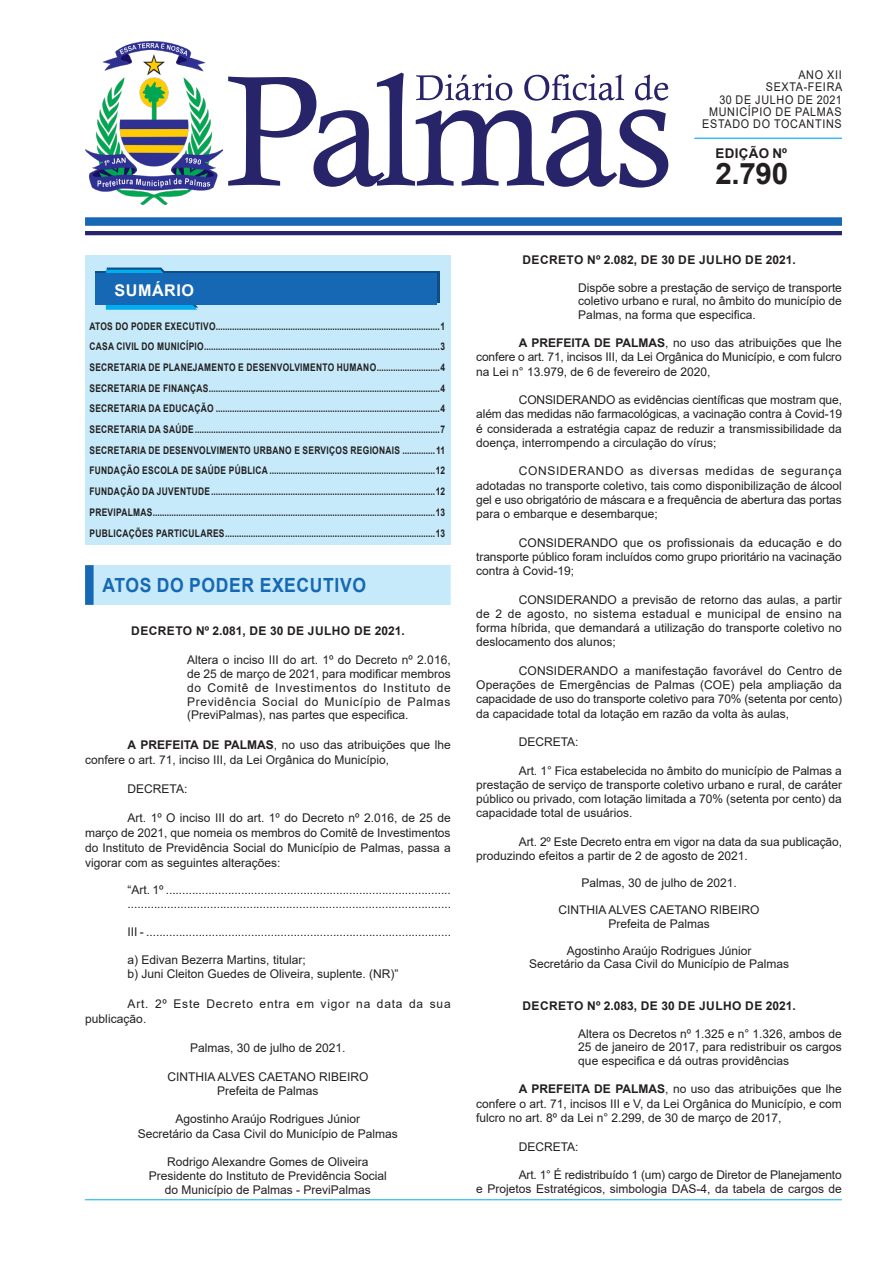
<style>
.page{position:relative;width:893px;height:1263px;background:#fff}
.page>*{position:absolute;margin:0;border:0;box-sizing:border-box;transform-origin:0 0}
.t1{font:700 29.55px "Arial";color:#231f20}
.CHANCELA{font:700 19.5px "Arial";letter-spacing:.035em;color:#1768b4;scale:.9 1}
.t2{font:700 16.2px "Arial";letter-spacing:.035em;color:#fff}
.t3{font:700 13.35px "Arial";letter-spacing:.025em;color:#231f20}
.TEXTO{font:12px/14.2px "Arial";color:#231f20;text-align:justify}
.EMENTA{font:12px/14px "Arial";color:#231f20;text-align:justify}
.ASSINATURA{font:12px "Arial";color:#231f20}
.NUMERAÇÃO{font:12px "Arial";color:#231f20}
.TITULO{font:700 12px "Arial";letter-spacing:.035em;color:#231f20}
.TEXTO-2{font:12px "Arial";letter-spacing:.065em;color:#231f20;scale:.9 1}
.TEXTO-3{font:12px/15px "Arial";letter-spacing:.065em;color:#231f20}
.TEXTO-4{font:12px "Arial";color:#231f20;scale:.9 1}
.t4{font:700 10.5px "Arial";letter-spacing:.035em;color:#231f20;scale:.8 1}
.s1{font-weight:700}
</style>
<div class="page">
<div style="left:85px;top:255px;width:366px;height:289px;background:#c6eafa"></div>
<div style="left:85px;top:217px;width:757px;height:9px;background:#1768b4"></div>
<hr style="left:85px;top:231px;width:757px;height:4px;background:#28246a">
<hr style="left:694px;top:138px;width:148px;height:1px;background:#00aeef">
<svg style="left:228px;top:73px;width:440px;height:115px"></svg>
<svg style="left:96px;top:272px;width:344px;height:31px"></svg>
<svg style="left:106px;top:268px;width:92px;height:42px"></svg>
<div style="left:96px;top:274px;width:341px;height:31px;background:#1768b4"></div>
<img style="left:85px;top:41px;width:138px;height:164px">
<hr style="left:85px;top:1199px;width:757px;height:1px;background:#00aeef">
<div style="left:89px;top:565px;width:366px;height:40px;background:#c6eafa"></div>
<div style="left:85px;top:565px;width:9px;height:40px;background:#1768b4"></div>
<div style="left:451px;top:565px;width:8px;height:40px;background:#fff"></div>
<p class="TEXTO-4" style="left:798px;top:67px;width:50px">ANO XII</p>
<p class="TEXTO-2" style="left:766px;top:79px;width:87px">SEXTA-FEIRA</p>
<p class="TEXTO-2" style="left:719px;top:91px;width:138px">30 DE JULHO DE 2021</p>
<p class="TEXTO-2" style="left:709px;top:104px;width:149px">MUNICÍPIO DE PALMAS</p>
<p class="TEXTO-2" style="left:702px;top:116px;width:157px">ESTADO DO TOCANTINS</p>
<p class="t1" style="left:715px;top:153px;width:74px">2.790</p>
<p class="t3" style="left:716px;top:144px;width:73px">EDIÇÃO Nº</p>
<p class="t2" style="left:114px;top:279px;width:81px">SUMÁRIO</p>
<p class="t4" style="left:89px;top:318px;width:446px">ATOS DO PODER EXECUTIVO................................................................................................1</p>
<p class="t4" style="left:89px;top:339px;width:446px">CASA CIVIL DO MUNICÍPIO.....................................................................................................3</p>
<p class="t4" style="left:89px;top:360px;width:446px">SECRETARIA DE PLANEJAMENTO E DESENVOLVIMENTO HUMANO...........................4</p>
<p class="t4" style="left:89px;top:381px;width:446px">SECRETARIA DE FINANÇAS...................................................................................................4</p>
<p class="t4" style="left:89px;top:401px;width:446px">SECRETARIA DA EDUCAÇÃO ................................................................................................4</p>
<p class="t4" style="left:89px;top:422px;width:446px">SECRETARIA DA SAÚDE.........................................................................................................7</p>
<p class="t4" style="left:89px;top:443px;width:446px">SECRETARIA DE DESENVOLVIMENTO URBANO E SERVIÇOS REGIONAIS ..............11</p>
<p class="t4" style="left:89px;top:463px;width:446px">FUNDAÇÃO ESCOLA DE SAÚDE PÚBLICA .......................................................................12</p>
<p class="t4" style="left:89px;top:484px;width:446px">FUNDAÇÃO DA JUVENTUDE................................................................................................12</p>
<p class="t4" style="left:89px;top:505px;width:446px">PREVIPALMAS.........................................................................................................................13</p>
<p class="t4" style="left:89px;top:525px;width:446px">PUBLICAÇÕES PARTICULARES..........................................................................................13</p>
<p class="CHANCELA" style="left:102px;top:571px;width:294px">ATOS DO PODER EXECUTIVO</p>
<p class="TITULO" style="left:131px;top:622px;width:275px">DECRETO Nº 2.081, DE 30 DE JULHO DE 2021.</p>
<p class="EMENTA" style="left:187px;top:652px;width:265px">Altera o inciso III do art. 1º do Decreto nº 2.016, de 25 de março de 2021, para modificar membros do Comitê de Investimentos do Instituto de Previdência Social do Município de Palmas (PreviPalmas), nas partes que especifica.</p>
<p class="TEXTO" style="left:85px;top:737px;width:367px;line-height:14.7px;text-indent:43px"><span class="s1">A PREFEITA DE PALMAS</span>, no uso das atribuições que lhe confere o art. 71, inciso III, da Lei Orgânica do Município,</p>
<p class="TEXTO" style="left:128px;top:781px;width:61px">DECRETA:</p>
<p class="TEXTO" style="left:85px;top:811px;width:367px;line-height:14.7px;text-indent:43px">Art. 1º O inciso III do art. 1º do Decreto nº 2.016, de 25 de março de 2021, que nomeia os membros do Comitê de Investimentos do Instituto de Previdência Social do Município de Palmas, passa a vigorar com as seguintes alterações:</p>
<p class="NUMERAÇÃO" style="left:128px;top:882px;width:325px">“Art. 1º .......................................................................................</p>
<p class="NUMERAÇÃO" style="left:128px;top:896px;width:325px">..................................................................................................</p>
<p class="NUMERAÇÃO" style="left:128px;top:924px;width:325px">III - .............................................................................................</p>
<p class="NUMERAÇÃO" style="left:128px;top:952px;width:180px">a) Edivan Bezerra Martins, titular;</p>
<p class="NUMERAÇÃO" style="left:128px;top:966px;width:272px">b) Juni Cleiton Guedes de Oliveira, suplente. (NR)”</p>
<p class="TEXTO-3" style="left:85px;top:996px;width:367px;text-indent:43px">Art. 2º Este Decreto entra em vigor na data da sua publicação.</p>
<p class="ASSINATURA" style="left:190px;top:1039px;width:157px">Palmas, 30 de julho de 2021.</p>
<p class="ASSINATURA" style="left:167px;top:1068px;width:202px">CINTHIA ALVES CAETANO RIBEIRO</p>
<p class="ASSINATURA" style="left:217px;top:1082px;width:103px">Prefeita de Palmas</p>
<p class="ASSINATURA" style="left:175px;top:1111px;width:186px">Agostinho Araújo Rodrigues Júnior</p>
<p class="ASSINATURA" style="left:138px;top:1125px;width:262px">Secretário da Casa Civil do Município de Palmas</p>
<p class="ASSINATURA" style="left:167px;top:1153px;width:203px">Rodrigo Alexandre Gomes de Oliveira</p>
<p class="ASSINATURA" style="left:149px;top:1168px;width:240px">Presidente do Instituto de Previdência Social</p>
<p class="ASSINATURA" style="left:165px;top:1181px;width:208px">do Município de Palmas - PreviPalmas</p>
<p class="TITULO" style="left:522px;top:251px;width:275px">DECRETO Nº 2.082, DE 30 DE JULHO DE 2021.</p>
<p class="EMENTA" style="left:578px;top:281px;width:265px;line-height:13.5px">Dispõe sobre a prestação de serviço de transporte coletivo urbano e rural, no âmbito do município de Palmas, na forma que especifica.</p>
<p class="TEXTO" style="left:476px;top:336px;width:367px;text-indent:43px"><span class="s1">A PREFEITA DE PALMAS</span>, no uso das atribuições que lhe confere o art. 71, incisos III, da Lei Orgânica do Município, e com fulcro na Lei n° 13.979, de 6 de fevereiro de 2020,</p>
<p class="TEXTO" style="left:476px;top:393px;width:367px;text-indent:43px">CONSIDERANDO as evidências científicas que mostram que, além das medidas não farmacológicas, a vacinação contra à Covid-19 é considerada a estratégia capaz de reduzir a transmissibilidade da doença, interrompendo a circulação do vírus;</p>
<p class="TEXTO" style="left:476px;top:464px;width:367px;text-indent:43px">CONSIDERANDO as diversas medidas de segurança adotadas no transporte coletivo, tais como disponibilização de álcool gel e uso obrigatório de máscara e a frequência de abertura das portas para o embarque e desembarque;</p>
<p class="TEXTO" style="left:476px;top:535px;width:367px;text-indent:43px">CONSIDERANDO que os profissionais da educação e do transporte público foram incluídos como grupo prioritário na vacinação contra à Covid-19;</p>
<p class="TEXTO" style="left:476px;top:592px;width:367px;text-indent:43px">CONSIDERANDO a previsão de retorno das aulas, a partir de 2 de agosto, no sistema estadual e municipal de ensino na forma híbrida, que demandará a utilização do transporte coletivo no deslocamento dos alunos;</p>
<p class="TEXTO" style="left:476px;top:663px;width:367px;text-indent:43px">CONSIDERANDO a manifestação favorável do Centro de Operações de Emergências de Palmas (COE) pela ampliação da capacidade de uso do transporte coletivo para 70% (setenta por cento) da capacidade total da lotação em razão da volta às aulas,</p>
<p class="TEXTO" style="left:519px;top:735px;width:61px">DECRETA:</p>
<p class="TEXTO" style="left:476px;top:763px;width:367px;text-indent:43px">Art. 1° Fica estabelecida no âmbito do município de Palmas a prestação de serviço de transporte coletivo urbano e rural, de caráter público ou privado, com lotação limitada a 70% (setenta por cento) da capacidade total de usuários.</p>
<p class="TEXTO" style="left:476px;top:834px;width:367px;text-indent:43px">Art. 2º Este Decreto entra em vigor na data da sua publicação, produzindo efeitos a partir de 2 de agosto de 2021.</p>
<p class="ASSINATURA" style="left:581px;top:875px;width:157px">Palmas, 30 de julho de 2021.</p>
<p class="ASSINATURA" style="left:559px;top:902px;width:202px">CINTHIA ALVES CAETANO RIBEIRO</p>
<p class="ASSINATURA" style="left:608px;top:915px;width:103px">Prefeita de Palmas</p>
<p class="ASSINATURA" style="left:567px;top:942px;width:186px">Agostinho Araújo Rodrigues Júnior</p>
<p class="ASSINATURA" style="left:529px;top:956px;width:262px">Secretário da Casa Civil do Município de Palmas</p>
<p class="TITULO" style="left:522px;top:997px;width:275px">DECRETO Nº 2.083, DE 30 DE JULHO DE 2021.</p>
<p class="EMENTA" style="left:578px;top:1027px;width:265px;line-height:13.5px">Altera os Decretos nº 1.325 e n° 1.326, ambos de 25 de janeiro de 2017, para redistribuir os cargos que especifica e dá outras providências</p>
<p class="TEXTO" style="left:476px;top:1082px;width:367px;text-indent:43px"><span class="s1">A PREFEITA DE PALMAS</span>, no uso das atribuições que lhe confere o art. 71, incisos III e V, da Lei Orgânica do Município, e com fulcro no art. 8º da Lei n° 2.299, de 30 de março de 2017,</p>
<p class="TEXTO" style="left:519px;top:1139px;width:61px">DECRETA:</p>
<p class="TEXTO" style="left:476px;top:1167px;width:367px;text-align:right">Art. 1° É redistribuído 1 (um) cargo de Diretor de Planejamento<br>e Projetos Estratégicos, simbologia DAS-4, da tabela de cargos de</p>
</div>
